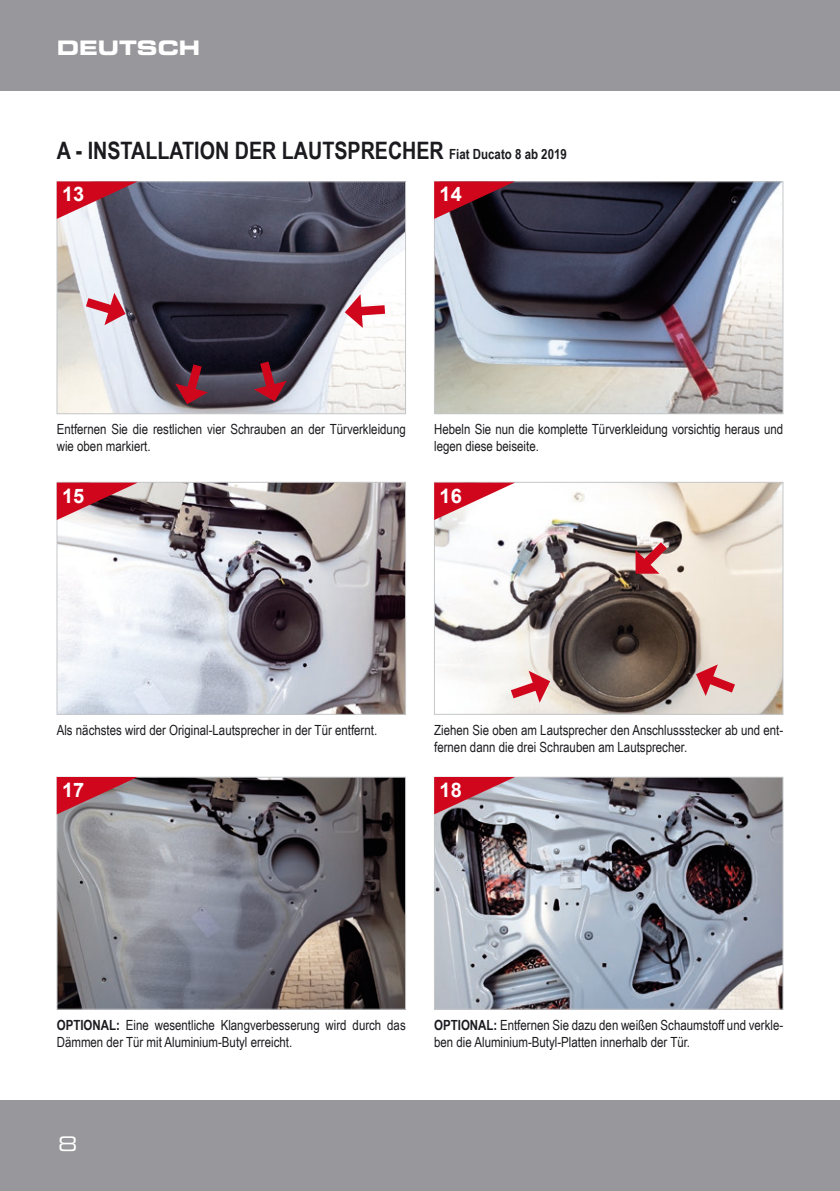
<style>
.page{position:relative;width:840px;height:1191px;background:#fff}
.page>*{position:absolute;margin:0;border:0;box-sizing:border-box;transform-origin:0 0}
.t1{font:700 24px "Arial Narrow";color:#1b1b1f}
.t2{font:700 20px "Arial";color:#fff}
.t3{font:20px "Eurostile Bold Extended Two";color:#fff}
.t4{font:20px "Eurostile Extended Two";color:#fff}
.t5{font:14px/16.8px "Arial Narrow";color:#1b1b1f}
.s1{font-size:14px}
.s2{font-weight:700}
</style>
<div class="page">
<div style="left:0;top:1100px;width:839px;height:91px;background:#98989c"></div>
<div style="left:0;top:0;width:839px;height:91px;background:#98989c"></div>
<img style="left:59px;top:484px;width:344px;height:228px">
<div style="left:57px;top:482px;width:348px;height:232px;border:1px solid #c4c6c8"></div>
<img style="left:59px;top:779px;width:344px;height:228px">
<div style="left:57px;top:777px;width:348px;height:232px;border:1px solid #c4c6c8"></div>
<img style="left:436px;top:484px;width:344px;height:228px">
<div style="left:434px;top:482px;width:348px;height:232px;border:1px solid #c4c6c8"></div>
<img style="left:436px;top:779px;width:344px;height:228px">
<div style="left:434px;top:777px;width:348px;height:232px;border:1px solid #c4c6c8"></div>
<img style="left:436px;top:183px;width:344px;height:229px">
<div style="left:434px;top:181px;width:348px;height:233px;border:1px solid #c4c6c8"></div>
<svg style="left:434px;top:181px;width:81px;height:38px;background:#781424"></svg>
<svg style="left:434px;top:482px;width:81px;height:38px"></svg>
<svg style="left:434px;top:777px;width:81px;height:37px;background:#be5b6a"></svg>
<svg style="left:57px;top:482px;width:81px;height:38px;background:#ad4854"></svg>
<svg style="left:57px;top:777px;width:81px;height:37px;background:#b14d5a"></svg>
<svg style="left:635px;top:542px;width:31px;height:31px"></svg>
<svg style="left:695px;top:664px;width:39px;height:32px"></svg>
<svg style="left:510px;top:671px;width:40px;height:31px"></svg>
<img style="left:59px;top:183px;width:344px;height:229px">
<div style="left:57px;top:181px;width:348px;height:233px;border:1px solid #c4c6c8"></div>
<svg style="left:86px;top:293px;width:39px;height:32px"></svg>
<svg style="left:344px;top:294px;width:41px;height:34px"></svg>
<svg style="left:175px;top:364px;width:33px;height:40px"></svg>
<svg style="left:254px;top:361px;width:32px;height:40px"></svg>
<svg style="left:57px;top:181px;width:81px;height:38px;background:#a64456"></svg>
<h2 class="t3" style="left:57px;top:33px;width:145px">DEUTSCH</h2>
<h1 class="t1" style="left:57px;top:133px;width:511px">A - INSTALLATION DER LAUTSPRECHER <span class="s1">Fiat Ducato 8 ab 2019</span></h1>
<h2 class="t2" style="left:62px;top:181px;width:24px">13</h2>
<h2 class="t2" style="left:439px;top:181px;width:24px">14</h2>
<p class="t5" style="left:57px;top:420px;width:350px">Entfernen Sie die restlichen vier Schrauben an der Türverkleidung wie oben markiert.</p>
<h2 class="t2" style="left:62px;top:482px;width:24px">15</h2>
<p class="t5" style="left:434px;top:420px;width:350px">Hebeln Sie nun die komplette Türverkleidung vorsichtig heraus und legen diese beiseite.</p>
<h2 class="t2" style="left:439px;top:482px;width:24px">16</h2>
<p class="t5" style="left:57px;top:721px;width:322px">Als nächstes wird der Original-Lautsprecher in der Tür entfernt.</p>
<p class="t5" style="left:434px;top:721px;width:350px">Ziehen Sie oben am Lautsprecher den Anschlussstecker ab und ent&shy;fernen dann die drei Schrauben am Lautsprecher.</p>
<h2 class="t2" style="left:62px;top:776px;width:24px">17</h2>
<h2 class="t2" style="left:439px;top:776px;width:24px">18</h2>
<p class="t5" style="left:57px;top:1016px;width:350px"><span class="s2">OPTIONAL:</span> Eine wesentliche Klangverbesserung wird durch das<br>Dämmen der Tür mit Aluminium-Butyl erreicht.</p>
<p class="t5" style="left:434px;top:1016px;width:350px"><span class="s2">OPTIONAL:</span> Entfernen Sie dazu den weißen Schaumstoff und verkle&shy;ben die Aluminium-Butyl-Platten innerhalb der Tür.</p>
<h2 class="t4" style="left:58px;top:1130px;width:21px">8</h2>
</div>
